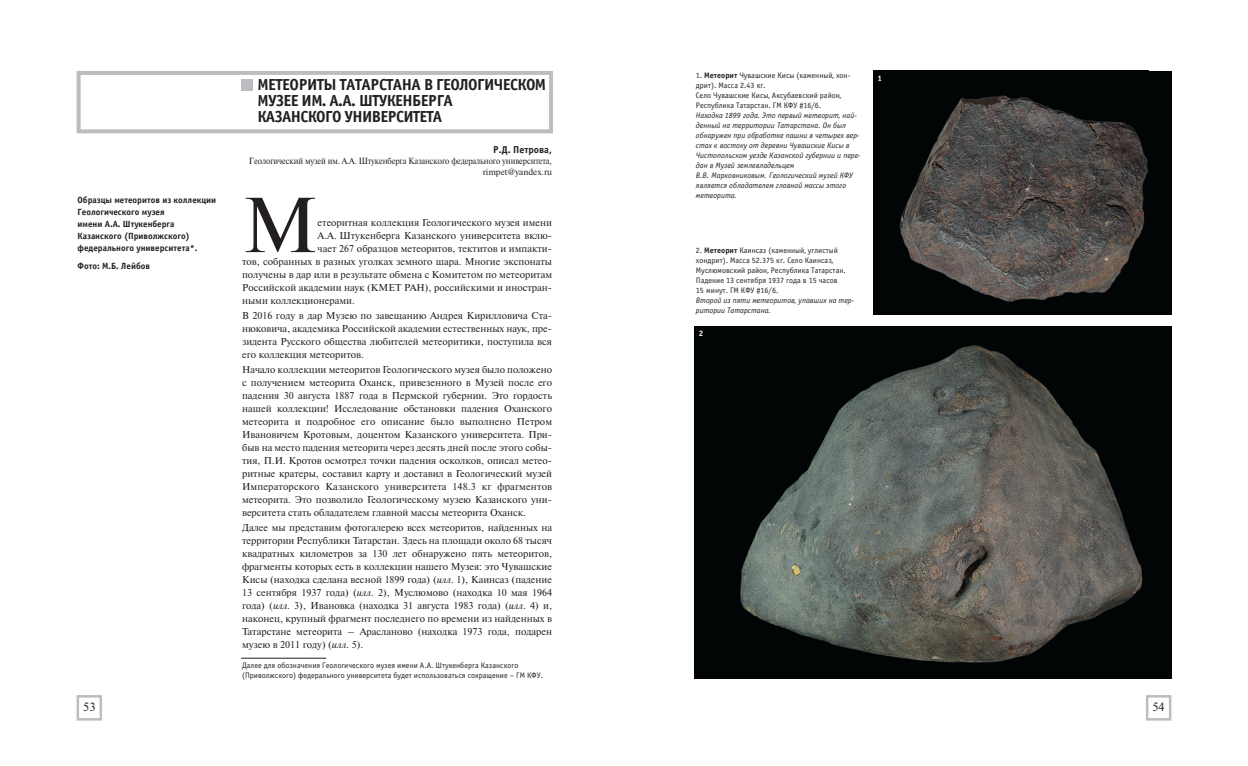
<style>
.page{position:relative;width:1248px;height:766px;background:#fff}
.page>*{position:absolute;margin:0;border:0;box-sizing:border-box;transform-origin:0 0}
.t1{font:77.6px "Newton C";color:#231f20}
.t2{font:16px/16px "ITC Officina Sans Bold Cyrillic";letter-spacing:-.04em;color:#231f20}
.t3{font:12px "Newton C";color:#231f20}
.t4{font:10px/13px "Newton C";color:#231f20;text-align:justify}
.t5{font:10px "ITC Officina Sans Bold Cyrillic";color:#231f20}
.t6{font:9px/12px "ITC Officina Sans Bold Cyrillic";color:#231f20}
.t7{font:9px/10.8px "Newton C";letter-spacing:-.015em;color:#231f20;text-align:right}
.t8{font:8px/10px "ITC Officina Sans Cyrillic";color:#231f20}
.t9{font:8px/10px "ITC Officina Sans Italic Cyrillic";color:#231f20}
.t10{font:8px "ITC Officina Sans Bold Cyrillic";color:#fff}
.s1{font-style:italic}
.s2{font-family:"ITC Officina Sans Bold Cyrillic"}
</style>
<div class="page">
<div style="left:1145px;top:694px;width:26px;height:26px;border:2px solid #bcbdc0"></div>
<div style="left:77px;top:71px;width:476px;height:62px;border:4px solid #bcbdc0"></div>
<div style="left:241px;top:79px;width:11px;height:12px;background:#bcbdc0"></div>
<div style="left:77px;top:694px;width:25px;height:26px;border:2px solid #bcbdc0"></div>
<hr style="left:241px;top:657px;width:85px;height:1px;background:#231f20">
<div style="left:873px;top:71px;width:298px;height:244px;background:#020506"></div>
<img style="left:899px;top:95px;width:248px;height:207px">
<img style="left:694px;top:326px;width:477px;height:351px">
<p class="t6" style="left:78px;top:194px;width:140px">Образцы метеоритов из коллекции<br>Геологического музея<br>имени А.А. Штукенберга<br>Казанского (Приволжского) федерального университета*.</p>
<p class="t6" style="left:78px;top:260px;width:74px">Фото: М.Б. Лейбов</p>
<p class="t3" style="left:83px;top:699px;width:14px">53</p>
<h2 class="t2" style="left:257px;top:77px;width:290px">МЕТЕОРИТЫ ТАТАРСТАНА В ГЕОЛОГИЧЕСКОМ<br>МУЗЕЕ ИМ. А.А. ШТУКЕНБЕРГА<br>КАЗАНСКОГО УНИВЕРСИТЕТА</h2>
<p class="t5" style="left:493px;top:144px;width:60px">Р.Д. Петрова,</p>
<p class="t7" style="left:249px;top:155px;width:304px">Геологический музей им. А.А. Штукенберга Казанского федерального университета, rimpet@yandex.ru</p>
<h1 class="t1" style="left:242px;top:180px;width:77px">М</h1>
<p class="t4" style="left:317px;top:216px;width:236px">етеоритная коллекция Геологического музея имени</p>
<p class="t4" style="left:317px;top:229px;width:236px">А.А. Штукенберга Казанского университета вклю-</p>
<p class="t4" style="left:317px;top:242px;width:236px">чает 267 образцов метеоритов, тектитов и импакти-</p>
<p class="t4" style="left:242px;top:255px;width:311px">тов, собранных в разных уголках земного шара. Многие экспонаты</p>
<p class="t4" style="left:242px;top:268px;width:311px">получены в дар или в результате обмена с Комитетом по метеоритам</p>
<p class="t4" style="left:242px;top:281px;width:311px">Российской академии наук (КМЕТ РАН), российскими и иностран-</p>
<p class="t4" style="left:242px;top:294px;width:114px">ными коллекционерами.</p>
<p class="t4" style="left:242px;top:309px;width:311px">В 2016 году в дар Музею по завещанию Андрея Кирилловича Ста&shy;нюковича, академика Российской академии естественных наук, пре&shy;зидента Русского общества любителей метеоритики, поступила вся его коллекция метеоритов.</p>
<p class="t4" style="left:242px;top:363px;width:311px">Начало коллекции метеоритов Геологического музея было положено с получением метеорита Оханск, привезенного в Музей после его падения 30 августа 1887 года в Пермской губернии. Это гордость нашей коллекции! Исследование обстановки падения Оханского метеорита и подробное его описание было выполнено Петром Ивановичем Кротовым, доцентом Казанского университета. При&shy;быв на место падения метеорита через десять дней после этого собы&shy;тия, П.И. Кротов осмотрел точки падения осколков, описал метео&shy;ритные кратеры, составил карту и доставил в Геологический музей Императорского Казанского университета 148.3 кг фрагментов метеорита. Это позволило Геологическому музею Казанского уни&shy;верситета стать обладателем главной массы метеорита Оханск.</p>
<p class="t4" style="left:242px;top:521px;width:311px">Далее мы представим фотогалерею всех метеоритов, найденных на территории Республики Татарстан. Здесь на площади около 68 тысяч квадратных километров за 130 лет обнаружено пять метеоритов, фрагменты которых есть в коллекции нашего Музея: это Чувашские Кисы (находка сделана весной 1899 года) (<span class="s1">илл</span>. 1), Каинсаз (падение 13 сентября 1937 года) (<span class="s1">илл</span>. 2), Муслюмово (находка 10 мая 1964 года) (<span class="s1">илл</span>. 3), Ивановка (находка 31 августа 1983 года) (<span class="s1">илл</span>. 4) и, наконец, крупный фрагмент последнего по времени из найденных в Татарстане метеорита – Арасланово (находка 1973 года, подарен музею в 2011 году) (<span class="s1">илл</span>. 5).</p>
<p class="t8" style="left:242px;top:660px;width:302px">Далее для обозначения Геологического музея имени А.А. Штукенберга Казанского (Приволжского) федерального университета будет использоваться сокращение – ГМ КФУ.</p>
<p class="t8" style="left:695px;top:70px;width:156px">1. <span class="s2">Метеорит</span> Чувашские Кисы (каменный, хон&shy;дрит). Масса 2.43 кг.<br>Село Чувашские Кисы, Аксубаевский район, Республика Татарстан. ГМ КФУ #16/6.</p>
<p class="t9" style="left:695px;top:110px;width:166px">Находка 1899 года. Это первый метеорит, най&shy;денный на территории Татарстана. Он был обнаружен при обработке пашни в четырех вер&shy;стах к востоку от деревни Чувашские Кисы в Чистопольском уезде Казанской губернии и пере&shy;дан в Музей землевладельцем<br>В.В. Марковниковым. Геологический музей КФУ является обладателем главной массы этого метеорита.</p>
<p class="t10" style="left:877px;top:73px;width:6px">1</p>
<p class="t8" style="left:695px;top:245px;width:151px">2. <span class="s2">Метеорит</span> Каинсаз (каменный, углистый хондрит). Масса 52.375 кг. Село Каинсаз, Муслюмовский район, Республика Татарстан.<br>Падение 13 сентября 1937 года в 15 часов 15 минут. ГМ КФУ #16/6.</p>
<p class="t9" style="left:695px;top:295px;width:160px">Второй из пяти метеоритов, упавших на тер&shy;ритории Татарстана.</p>
<p class="t10" style="left:698px;top:328px;width:6px">2</p>
<p class="t3" style="left:1152px;top:699px;width:14px">54</p>
</div>
